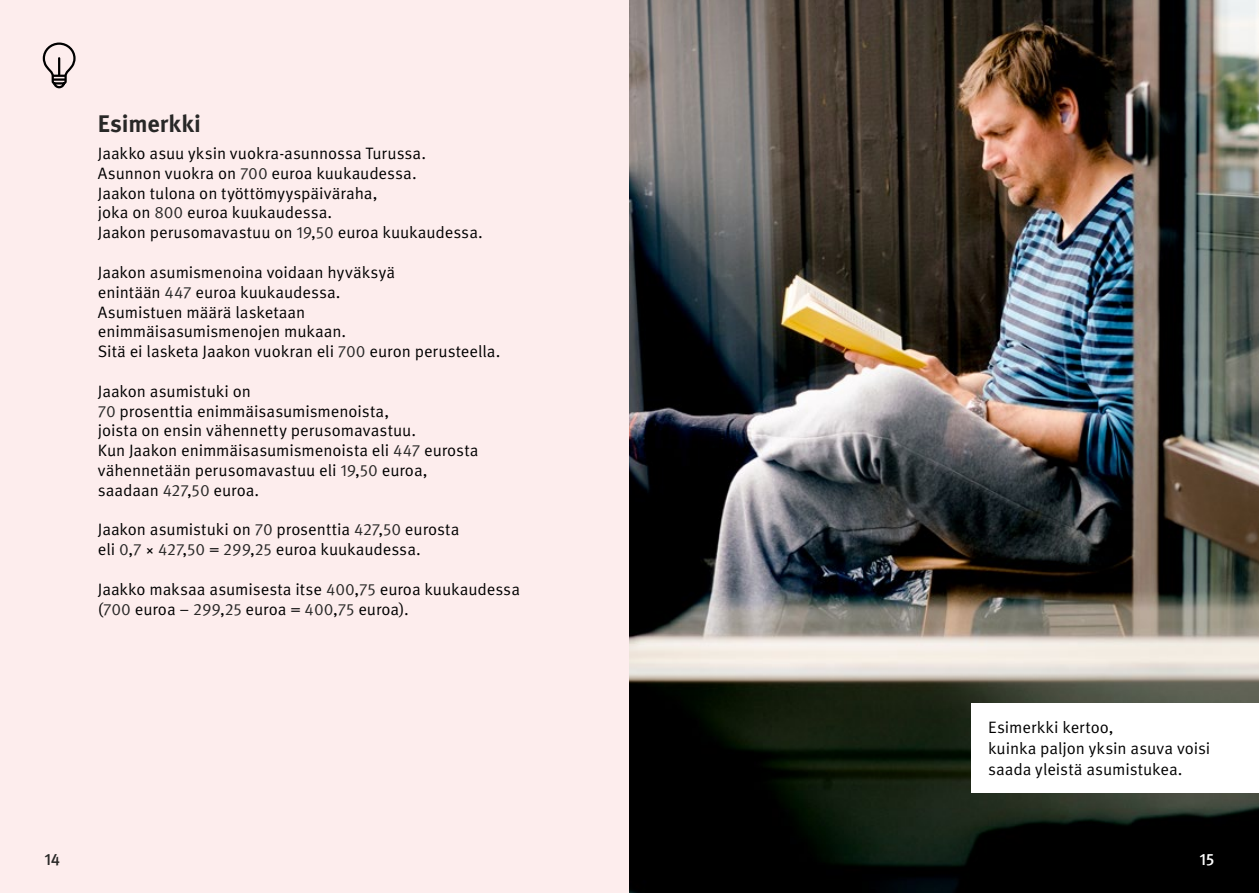
<style>
.page{position:relative;width:1259px;height:893px;background:#fff}
.page>*{position:absolute;margin:0;border:0;box-sizing:border-box;transform-origin:0 0}
.H2_otsikko{font:700 24px "Meta Pro";letter-spacing:.005em;color:#282827}
.P_Body_copy{font:16.5px/21px "Meta Pro Norm";letter-spacing:-.005em;color:#000}
.t1{font:500 16.5px "Meta Pro";color:#282827}
.t2{font:500 16.5px "Meta Pro";color:#fff}
.s1{color:#282827}
</style>
<div class="page">
<div style="left:0;top:0;width:629px;height:893px;background:#fdeded"></div>
<img style="left:630px;top:0;width:629px;height:893px">
<svg style="left:42px;top:42px;width:34px;height:47px"></svg>
<div style="left:971px;top:704px;width:288px;height:89px;background:#fff"></div>
<h2 class="H2_otsikko" style="left:98px;top:105px;width:105px">Esimerkki</h2>
<p class="P_Body_copy" style="left:98px;top:142px;width:330px">Jaakko asuu yksin vuokra-asunnossa Turussa.</p>
<p class="P_Body_copy" style="left:98px;top:162px;width:320px">Asunnon vuokra on <span class="s1">700</span> euroa kuukaudessa.</p>
<p class="P_Body_copy" style="left:98px;top:181px;width:281px">Jaakon tulona on työttömyyspäiväraha,</p>
<p class="P_Body_copy" style="left:98px;top:201px;width:236px">joka on <span class="s1">800</span> euroa kuukaudessa.</p>
<p class="P_Body_copy" style="left:98px;top:221px;width:386px">Jaakon perusomavastuu on <span class="s1">19</span>,<span class="s1">50</span> euroa kuukaudessa.</p>
<p class="P_Body_copy" style="left:98px;top:261px;width:299px">Jaakon asumismenoina voidaan hyväksyä</p>
<p class="P_Body_copy" style="left:98px;top:280px;width:244px">enintään <span class="s1">447</span> euroa kuukaudessa.</p>
<p class="P_Body_copy" style="left:98px;top:300px;width:209px">Asumistuen määrä lasketaan</p>
<p class="P_Body_copy" style="left:98px;top:320px;width:250px">enimmäisasumismenojen mukaan.</p>
<p class="P_Body_copy" style="left:98px;top:340px;width:404px">Sitä ei lasketa Jaakon vuokran eli <span class="s1">700</span> euron perusteella.</p>
<p class="P_Body_copy" style="left:98px;top:379px;width:155px">Jaakon asumistuki on</p>
<p class="P_Body_copy" style="left:98px;top:399px;width:293px"><span class="s1">70</span> prosenttia enimmäisasumismenoista,</p>
<p class="P_Body_copy" style="left:98px;top:419px;width:320px">joista on ensin vähennetty perusomavastuu.</p>
<p class="P_Body_copy" style="left:98px;top:439px;width:382px">Kun Jaakon enimmäisasumismenoista eli <span class="s1">447</span> eurosta</p>
<p class="P_Body_copy" style="left:98px;top:459px;width:331px">vähennetään perusomavastuu eli <span class="s1">19</span>,<span class="s1">50</span> euroa,</p>
<p class="P_Body_copy" style="left:98px;top:478px;width:163px">saadaan <span class="s1">427</span>,<span class="s1">50</span> euroa.</p>
<p class="P_Body_copy" style="left:98px;top:518px;width:363px">Jaakon asumistuki on <span class="s1">70</span> prosenttia <span class="s1">427</span>,<span class="s1">50</span> eurosta</p>
<p class="P_Body_copy" style="left:98px;top:538px;width:324px">eli <span class="s1">0</span>,<span class="s1">7</span> × <span class="s1">427</span>,<span class="s1">50</span> = <span class="s1">299</span>,<span class="s1">25</span> euroa kuukaudessa.</p>
<p class="P_Body_copy" style="left:98px;top:577px;width:424px">Jaakko maksaa asumisesta itse <span class="s1">400</span>,<span class="s1">75</span> euroa kuukaudessa</p>
<p class="P_Body_copy" style="left:98px;top:597px;width:312px">(<span class="s1">700</span> euroa – <span class="s1">299</span>,<span class="s1">25</span> euroa = <span class="s1">400</span>,<span class="s1">75</span> euroa).</p>
<p class="P_Body_copy" style="left:988px;top:716px;width:224px">Esimerkki kertoo,<br>kuinka paljon yksin asuva voisi saada yleistä asumistukea.</p>
<p class="t1" style="left:44px;top:846px;width:17px">14</p>
<p class="t2" style="left:1199px;top:846px;width:16px">15</p>
</div>
